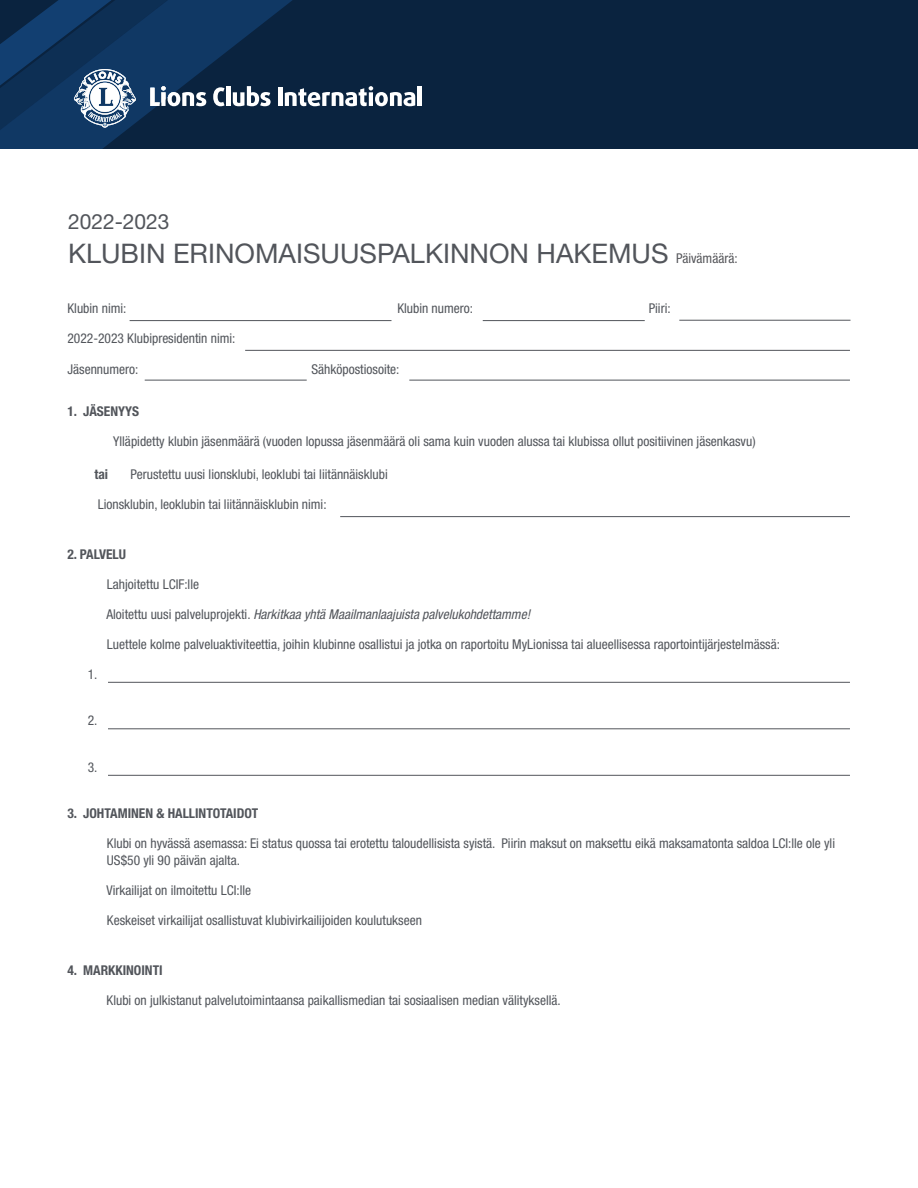
<style>
.page{position:relative;width:918px;height:1188px;background:#fff}
.page>*{position:absolute;margin:0;border:0;box-sizing:border-box;transform-origin:0 0}
.t1{font:27px "Helvetica Neue LT Std";color:#52555b}
.t2{font:21px "Helvetica Neue LT Std";color:#52555b}
.t3{font:condensed 13.5px/16.5px "Helvetica Neue LT Std";color:#52555b}
.t4{font:italic condensed 13.5px "Helvetica Neue LT Std";color:#52555b}
.t5{font:700 condensed 13.5px "Helvetica Neue LT Std";color:#52555b}
.s1{font-stretch:condensed;font-size:13.5px;color:#55565a}
.s2{font-style:normal}
</style>
<div class="page">
<div style="left:0;top:0;width:918px;height:148px;background:#0a233f"></div>
<svg style="left:0;top:0;width:499px;height:149px"></svg>
<hr style="left:108px;top:682px;width:742px;height:1px;background:#52555b">
<hr style="left:108px;top:728px;width:742px;height:1px;background:#52555b">
<hr style="left:108px;top:775px;width:742px;height:1px;background:#52555b">
<hr style="left:483px;top:320px;width:162px;height:1px;background:#52555b">
<hr style="left:130px;top:320px;width:262px;height:1px;background:#52555b">
<hr style="left:679px;top:320px;width:172px;height:1px;background:#52555b">
<hr style="left:409px;top:380px;width:441px;height:1px;background:#52555b">
<hr style="left:245px;top:350px;width:605px;height:1px;background:#52555b">
<hr style="left:145px;top:380px;width:162px;height:1px;background:#52555b">
<hr style="left:340px;top:516px;width:510px;height:1px;background:#52555b">
<h2 class="t2" style="left:68px;top:209px;width:103px">2022-2023</h2>
<h1 class="t1" style="left:68px;top:238px;width:671px">KLUBIN ERINOMAISUUSPALKINNON HAKEMUS <span class="s1">Päivämäärä:</span></h1>
<p class="t3" style="left:68px;top:300px;width:60px">Klubin nimi:</p>
<p class="t3" style="left:397px;top:300px;width:77px">Klubin numero:</p>
<p class="t3" style="left:649px;top:300px;width:23px">Piiri:</p>
<p class="t3" style="left:68px;top:330px;width:170px">2022-2023 Klubipresidentin nimi:</p>
<p class="t3" style="left:68px;top:360px;width:72px">Jäsennumero:</p>
<p class="t3" style="left:312px;top:360px;width:89px">Sähköpostiosoite:</p>
<p class="t5" style="left:68px;top:403px;width:73px">1. JÄSENYYS</p>
<p class="t3" style="left:113px;top:433px;width:644px">Ylläpidetty klubin jäsenmäärä (vuoden lopussa jäsenmäärä oli sama kuin vuoden alussa tai klubissa ollut positiivinen jäsenkasvu)</p>
<p class="t5" style="left:94px;top:466px;width:15px">tai</p>
<p class="t3" style="left:131px;top:466px;width:259px">Perustettu uusi lionsklubi, leoklubi tai liitännäisklubi</p>
<p class="t3" style="left:98px;top:496px;width:230px">Lionsklubin, leoklubin tai liitännäisklubin nimi:</p>
<p class="t5" style="left:68px;top:546px;width:60px">2. PALVELU</p>
<p class="t3" style="left:107px;top:576px;width:94px">Lahjoitettu LCIF:lle</p>
<p class="t4" style="left:106px;top:606px;width:425px"><span class="s2">Aloitettu uusi palveluprojekti.</span> Harkitkaa yhtä Maailmanlaajuista palvelukohdettamme!</p>
<p class="t3" style="left:107px;top:636px;width:675px">Luettele kolme palveluaktiviteettia, joihin klubinne osallistui ja jotka on raportoitu MyLionissa tai alueellisessa raportointijärjestelmässä:</p>
<p class="t3" style="left:88px;top:666px;width:11px">1.</p>
<p class="t3" style="left:88px;top:712px;width:11px">2.</p>
<p class="t3" style="left:88px;top:759px;width:11px">3.</p>
<p class="t5" style="left:68px;top:805px;width:192px">3. JOHTAMINEN &amp; HALLINTOTAIDOT</p>
<p class="t3" style="left:107px;top:835px;width:730px">Klubi on hyvässä asemassa: Ei status quossa tai erotettu taloudellisista syistä. Piirin maksut on maksettu eikä maksamatonta saldoa LCI:lle ole yli<br>US$50 yli 90 päivän ajalta.</p>
<p class="t3" style="left:106px;top:882px;width:146px">Virkailijat on ilmoitettu LCI:lle</p>
<p class="t3" style="left:107px;top:912px;width:317px">Keskeiset virkailijat osallistuvat klubivirkailijoiden koulutukseen</p>
<p class="t5" style="left:68px;top:962px;width:97px">4. MARKKINOINTI</p>
<p class="t3" style="left:107px;top:992px;width:456px">Klubi on julkistanut palvelutoimintaansa paikallismedian tai sosiaalisen median välityksellä.</p>
</div>
